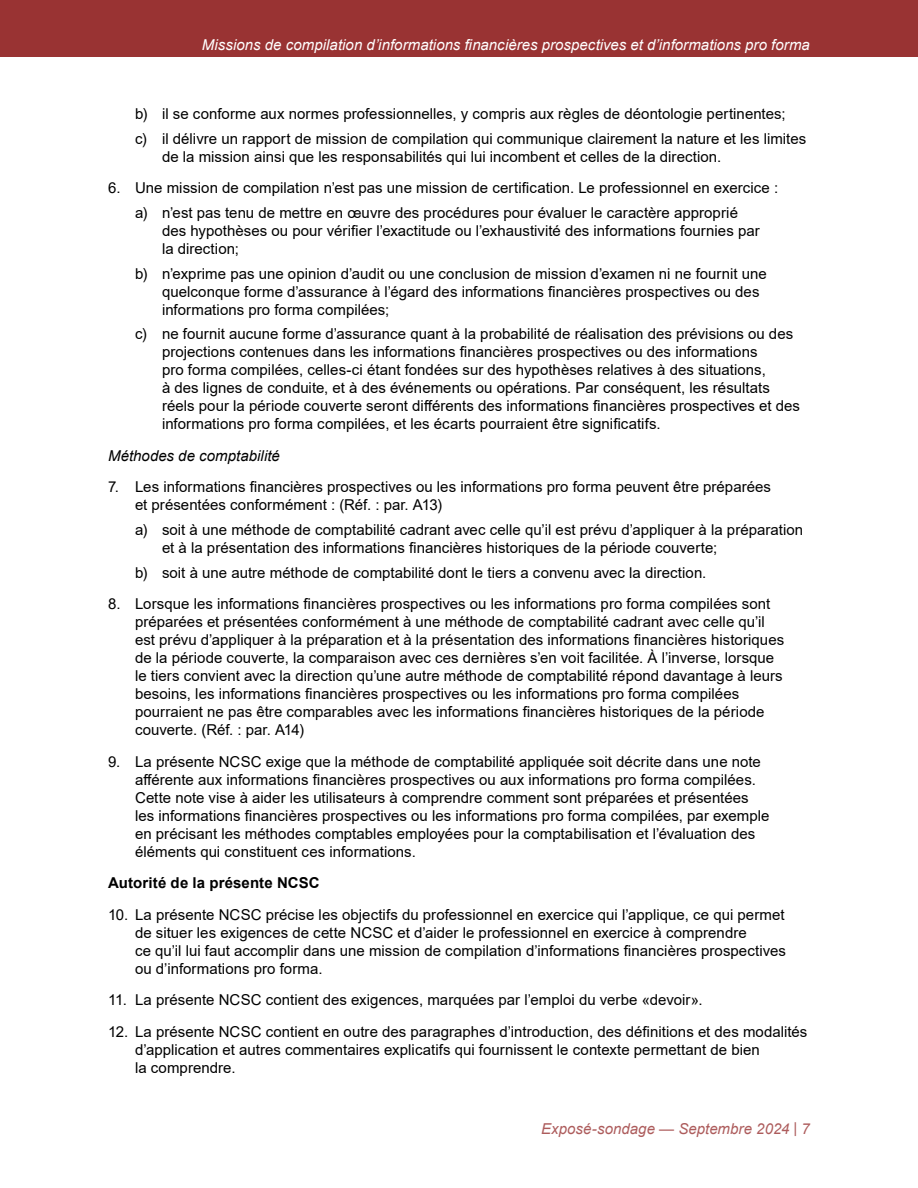
<style>
.page{position:relative;width:918px;height:1188px;background:#fff}
.page>*{position:absolute;margin:0;border:0;box-sizing:border-box;transform-origin:0 0}
.t1{font:15px/18px "Arial";letter-spacing:.005em;color:#000}
.t2{font:italic 15px "Arial";color:#fff}
.t3{font:italic 15px "Arial";color:#ad5c5c}
.t4{font:700 15px "Arial";letter-spacing:.01em;color:#000}
.t5{font:italic 15px "Arial";color:#000}
</style>
<div class="page">
<div style="left:0;top:0;width:918px;height:57px;background:#933"></div>
<p class="t2" style="left:202px;top:35px;width:610px">Missions de compilation d’informations financières prospectives et d’informations pro forma</p>
<p class="t1" style="left:135px;top:105px;width:652px">b) il se conforme aux normes professionnelles, y compris aux règles de déontologie pertinentes;</p>
<p class="t1" style="left:162px;top:129px;width:646px;text-indent:-27px">c) il délivre un rapport de mission de compilation qui communique clairement la nature et les limites de la mission ainsi que les responsabilités qui lui incombent et celles de la direction.</p>
<p class="t1" style="left:108px;top:179px;width:672px">6. Une mission de compilation n’est pas une mission de certification. Le professionnel en exercice :</p>
<p class="t1" style="left:162px;top:204px;width:599px;text-indent:-27px">a) n’est pas tenu de mettre en œuvre des procédures pour évaluer le caractère approprié des hypothèses ou pour vérifier l’exactitude ou l’exhaustivité des informations fournies par la direction;</p>
<p class="t1" style="left:162px;top:264px;width:606px;text-indent:-27px">b) n’exprime pas une opinion d’audit ou une conclusion de mission d’examen ni ne fournit une quelconque forme d’assurance à l’égard des informations financières prospectives ou des informations pro forma compilées;</p>
<p class="t1" style="left:162px;top:325px;width:640px;text-indent:-27px">c) ne fournit aucune forme d’assurance quant à la probabilité de réalisation des prévisions ou des projections contenues dans les informations financières prospectives ou des informations<br>pro forma compilées, celles-ci étant fondées sur des hypothèses relatives à des situations,<br>à des lignes de conduite, et à des événements ou opérations. Par conséquent, les résultats réels pour la période couverte seront différents des informations financières prospectives et des informations pro forma compilées, et les écarts pourraient être significatifs.</p>
<p class="t5" style="left:108px;top:446px;width:173px">Méthodes de comptabilité</p>
<p class="t1" style="left:135px;top:478px;width:638px;text-indent:-27px">7. Les informations financières prospectives ou les informations pro forma peuvent être préparées et présentées conformément : (Réf. : par. A13)</p>
<p class="t1" style="left:162px;top:521px;width:643px;text-indent:-27px">a) soit à une méthode de comptabilité cadrant avec celle qu’il est prévu d’appliquer à la préparation et à la présentation des informations financières historiques de la période couverte;</p>
<p class="t1" style="left:135px;top:564px;width:573px">b) soit à une autre méthode de comptabilité dont le tiers a convenu avec la direction.</p>
<p class="t1" style="left:135px;top:595px;width:651px;text-indent:-27px">8. Lorsque les informations financières prospectives ou les informations pro forma compilées sont préparées et présentées conformément à une méthode de comptabilité cadrant avec celle qu’il est prévu d’appliquer à la préparation et à la présentation des informations financières historiques de la période couverte, la comparaison avec ces dernières s’en voit facilitée. À l’inverse, lorsque le tiers convient avec la direction qu’une autre méthode de comptabilité répond davantage à leurs besoins, les informations financières prospectives ou les informations pro forma compilées pourraient ne pas être comparables avec les informations financières historiques de la période couverte. (Réf. : par. A14)</p>
<p class="t1" style="left:135px;top:753px;width:636px;text-indent:-27px">9. La présente NCSC exige que la méthode de comptabilité appliquée soit décrite dans une note afférente aux informations financières prospectives ou aux informations pro forma compilées.<br>Cette note vise à aider les utilisateurs à comprendre comment sont préparées et présentées les informations financières prospectives ou les informations pro forma compilées, par exemple en précisant les méthodes comptables employées pour la comptabilisation et l’évaluation des éléments qui constituent ces informations.</p>
<h3 class="t4" style="left:108px;top:873px;width:213px">Autorité de la présente NCSC</h3>
<p class="t1" style="left:135px;top:906px;width:652px;text-indent:-27px">10. La présente NCSC précise les objectifs du professionnel en exercice qui l’applique, ce qui permet de situer les exigences de cette NCSC et d’aider le professionnel en exercice à comprendre<br>ce qu’il lui faut accomplir dans une mission de compilation d’informations financières prospectives ou d’informations pro forma.</p>
<p class="t1" style="left:108px;top:991px;width:596px">11. La présente NCSC contient des exigences, marquées par l’emploi du verbe «devoir».</p>
<p class="t1" style="left:135px;top:1023px;width:674px;text-indent:-27px">12. La présente NCSC contient en outre des paragraphes d’introduction, des définitions et des modalités d’application et autres commentaires explicatifs qui fournissent le contexte permettant de bien<br>la comprendre.</p>
<p class="t3" style="left:541px;top:1119px;width:270px">Exposé-sondage — Septembre 2024 | 7</p>
</div>
